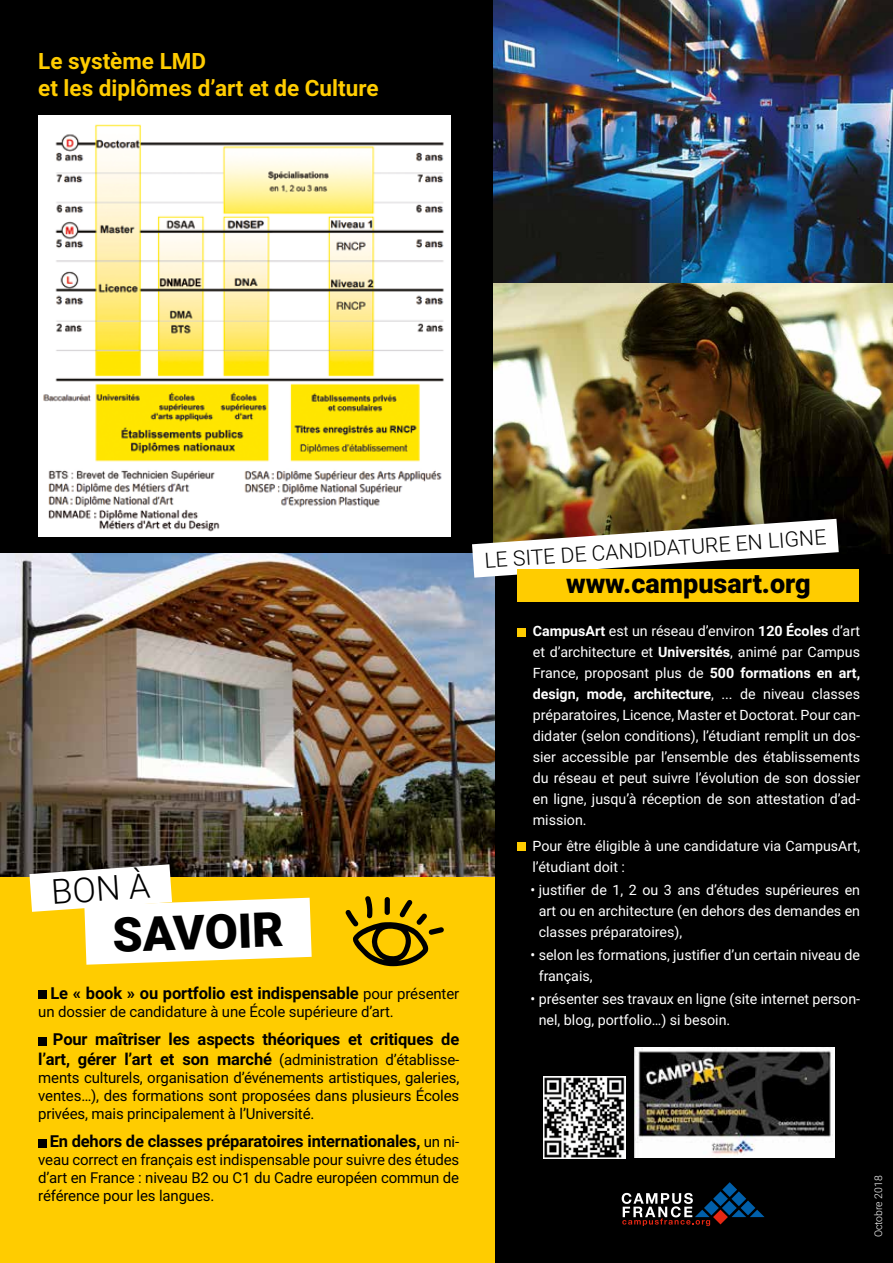
<style>
.page{position:relative;width:893px;height:1263px;background:#fff}
.page>*{position:absolute;margin:0;border:0;box-sizing:border-box;transform-origin:0 0}
.t1{font:900 48px "Roboto";color:#000}
.t2{font:300 34.5px "Roboto";color:#000}
.t3{font:900 27px "Roboto";color:#000}
.t4{font:700 22.5px/27px "Roboto";color:#fc0}
.t5{font:300 21.15px "Roboto";color:#000}
.t6{font:700 16.5px/19.8px "Roboto";letter-spacing:-.01em;color:#000;text-align:right}
.t7{font:15px/18px "Roboto";letter-spacing:-.01em;color:#000;text-align:justify}
.t8{font:14.25px/21px "Roboto";color:#fff}
.t9{font:300 10.5px "Roboto";color:#fff}
.s1{font-weight:400;font-size:15px}
.s2{font-weight:700}
</style>
<div class="page">
<div style="left:464px;top:256px;width:429px;height:1007px;background:#000"></div>
<div style="left:0;top:0;width:494px;height:1263px;background:#fc0"></div>
<div style="left:0;top:0;width:494px;height:613px;background:#000"></div>
<img style="left:0;top:554px;width:494px;height:323px">
<div style="left:38px;top:991px;width:9px;height:8px;background:#000"></div>
<div style="left:38px;top:1037px;width:9px;height:8px;background:#000"></div>
<div style="left:38px;top:1139px;width:9px;height:8px;background:#000"></div>
<img style="left:493px;top:0;width:400px;height:283px">
<img style="left:493px;top:283px;width:400px;height:271px">
<svg style="left:29px;top:864px;width:283px;height:101px"></svg>
<svg style="left:345px;top:896px;width:99px;height:70px"></svg>
<img style="left:38px;top:116px;width:412px;height:420px">
<svg style="left:472px;top:519px;width:367px;height:59px"></svg>
<div style="left:518px;top:570px;width:341px;height:32px;background:#fc0"></div>
<div style="left:518px;top:628px;width:8px;height:8px;background:#fc0"></div>
<div style="left:518px;top:842px;width:8px;height:9px;background:#fc0"></div>
<img style="left:635px;top:1048px;width:200px;height:110px">
<img style="left:543px;top:1076px;width:82px;height:82px">
<svg style="left:622px;top:1182px;width:143px;height:44px"></svg>
<h3 class="t4" style="left:38px;top:47px;width:342px">Le système LMD<br>et les diplômes d’art et de Culture</h3>
<h2 class="t2" style="left:50px;top:868px;width:100px;rotate:-4deg">BON À</h2>
<h1 class="t1" style="left:111px;top:901px;width:173px;rotate:-2deg">SAVOIR</h1>
<p class="t6" style="left:51px;top:982px;width:410px">Le « book » ou portfolio est indispensable <span class="s1">pour présenter</span></p>
<p class="t7" style="left:38px;top:1002px;width:357px">un dossier de candidature à une École supérieure d’art.</p>
<p class="t6" style="left:38px;top:1029px;width:423px">Pour maîtriser les aspects théoriques et critiques de l’art, gérer l’art et son marché <span class="s1">(administration d’établisse-</span></p>
<p class="t7" style="left:38px;top:1068px;width:423px">ments culturels, organisation d’événements artistiques, galeries, ventes…), des formations sont proposées dans plusieurs Écoles privées, mais principalement à l’Université.</p>
<p class="t6" style="left:50px;top:1131px;width:411px">En dehors de classes préparatoires internationales, <span class="s1">un ni-</span></p>
<p class="t7" style="left:38px;top:1150px;width:423px">veau correct en français est indispensable pour suivre des études d’art en France : niveau B2 ou C1 du Cadre européen commun de référence pour les langues.</p>
<h3 class="t5" style="left:484px;top:546px;width:344px;rotate:-4deg">LE SITE DE CANDIDATURE EN LIGNE</h3>
<h3 class="t3" style="left:566px;top:565px;width:246px">www.campusart.org</h3>
<p class="t8" style="left:533px;top:620px;width:329px;text-align:justify"><span class="s2">CampusArt</span> est un réseau d’environ <span class="s2">120 Écoles</span> d’art et d’architecture et <span class="s2">Universités</span>, animé par Campus France, proposant plus de <span class="s2">500 formations en art, design, mode, architecture</span>, ... de niveau classes préparatoires, Licence, Master et Doctorat. Pour can&shy;didater (selon conditions), l’étudiant remplit un dos&shy;sier accessible par l’ensemble des établissements du réseau et peut suivre l’évolution de son dossier en ligne, jusqu’à réception de son attestation d’ad&shy;mission.</p>
<p class="t8" style="left:532px;top:834px;width:329px">Pour être éligible à une candidature via CampusArt, l’étudiant doit :</p>
<p class="t8" style="left:539px;top:879px;width:323px;text-align:justify;text-indent:-8px">• justifier de 1, 2 ou 3 ans d’études supérieures en art ou en architecture (en dehors des demandes en classes préparatoires),</p>
<p class="t8" style="left:539px;top:944px;width:323px;text-indent:-8px">• selon les formations, justifier d’un certain niveau de français,</p>
<p class="t8" style="left:539px;top:988px;width:323px;text-indent:-8px">• présenter ses travaux en ligne (site internet person&shy;nel, blog, portfolio…) si besoin.</p>
<p class="t9" style="left:871px;top:1237px;width:64px;rotate:-90deg">Octobre 2018</p>
</div>
